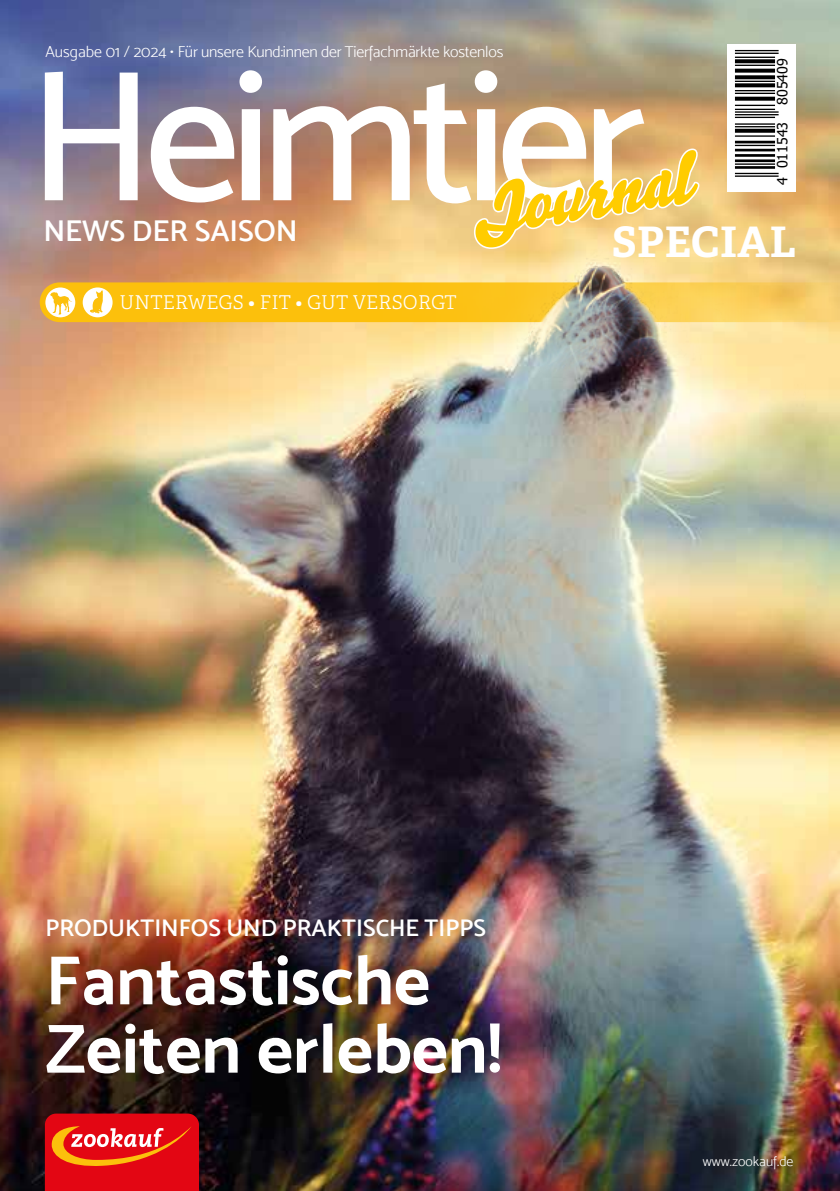
<style>
.page{position:relative;width:840px;height:1191px;background:#fff}
.page>*{position:absolute;margin:0;border:0;box-sizing:border-box;transform-origin:0 0}
.t1{font:70px/68.4px "Mosk Bold 700";color:#fff}
.t2{font:700 42px "Adelle";letter-spacing:.01em;color:#fff}
.t3{font:30px "Mosk Semi Bold 600";color:#fff}
.t4{font:24px "Mosk Semi Bold 600";color:#fff}
.t5{font:300 19px "Adelle";letter-spacing:.01em;color:#fff}
.t6{font:16px "Mosk Light 300";letter-spacing:-.015em;color:#fff}
.t7{font:14.2px "Tahoma";color:#000}
.t8{font:14px "Mosk Light 300";color:#fff}
</style>
<div class="page">
<img style="left:0;top:0;width:839px;height:1191px">
<svg style="left:727px;top:44px;width:68px;height:148px"></svg>
<img style="left:0;top:247px;width:839px;height:235px">
<hr style="left:734px;top:173px;width:44px;height:1px;background:#000">
<hr style="left:734px;top:175px;width:44px;height:2px;background:#000">
<hr style="left:734px;top:166px;width:40px;height:3px;background:#000">
<hr style="left:734px;top:163px;width:40px;height:2px;background:#000">
<hr style="left:734px;top:149px;width:40px;height:2px;background:#000">
<hr style="left:734px;top:154px;width:40px;height:3px;background:#000">
<hr style="left:734px;top:159px;width:40px;height:3px;background:#000">
<hr style="left:734px;top:145px;width:40px;height:1px;background:#000">
<hr style="left:734px;top:141px;width:40px;height:2px;background:#000">
<hr style="left:734px;top:135px;width:40px;height:2px;background:#000">
<svg style="left:734px;top:129px;width:40px;height:4px"></svg>
<hr style="left:734px;top:105px;width:40px;height:1px;background:#000">
<hr style="left:734px;top:109px;width:40px;height:1px;background:#000">
<hr style="left:734px;top:111px;width:44px;height:2px;background:#000">
<hr style="left:734px;top:114px;width:44px;height:1px;background:#000">
<hr style="left:734px;top:117px;width:40px;height:1px;background:#000">
<hr style="left:734px;top:123px;width:40px;height:2px;background:#000">
<hr style="left:734px;top:126px;width:40px;height:1px;background:#000">
<svg style="left:734px;top:97px;width:40px;height:4px"></svg>
<hr style="left:734px;top:90px;width:40px;height:1px;background:#000">
<hr style="left:734px;top:93px;width:40px;height:1px;background:#000">
<svg style="left:734px;top:83px;width:40px;height:4px"></svg>
<hr style="left:734px;top:81px;width:40px;height:1px;background:#000">
<svg style="left:734px;top:69px;width:40px;height:4px"></svg>
<svg style="left:734px;top:75px;width:40px;height:4px"></svg>
<hr style="left:734px;top:65px;width:40px;height:1px;background:#000">
<svg style="left:734px;top:59px;width:40px;height:4px"></svg>
<hr style="left:734px;top:50px;width:44px;height:1px;background:#000">
<hr style="left:734px;top:53px;width:44px;height:1px;background:#000">
<hr style="left:734px;top:57px;width:40px;height:1px;background:#000">
<svg style="left:45px;top:1113px;width:154px;height:78px"></svg>
<svg style="left:45px;top:72px;width:93px;height:128px"></svg>
<svg style="left:151px;top:70px;width:111px;height:132px"></svg>
<svg style="left:273px;top:70px;width:426px;height:179px"></svg>
<p class="t6" style="left:45px;top:42px;width:459px">Ausgabe 01 / 2024 • Für unsere Kund:innen der Tierfachmärkte kostenlos</p>
<p class="t7" style="left:772px;top:185px;width:128px;rotate:-90deg">4 011543 805409</p>
<h3 class="t3" style="left:43px;top:212px;width:256px">NEWS DER SAISON</h3>
<h2 class="t2" style="left:611px;top:215px;width:185px">SPECIAL</h2>
<p class="t5" style="left:119px;top:291px;width:339px">UNTERWEGS • FIT • GUT VERSORGT</p>
<h3 class="t4" style="left:45px;top:913px;width:442px">PRODUKTINFOS UND PRAKTISCHE TIPPS</h3>
<h1 class="t1" style="left:45px;top:945px;width:458px">Fantastische<br>Zeiten erleben!</h1>
<p class="t8" style="left:702px;top:1153px;width:92px">www.zookauf.de</p>
</div>
